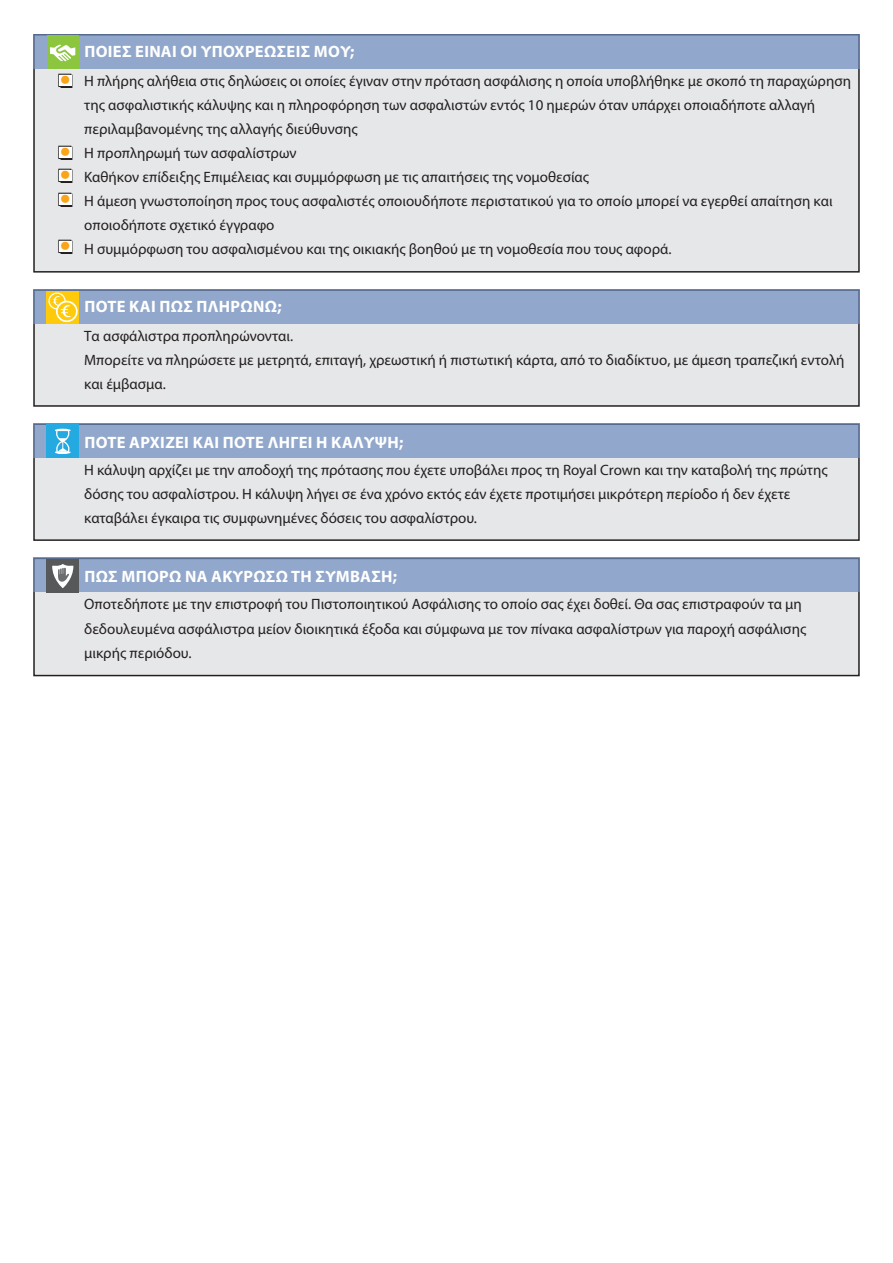
<style>
.page{position:relative;width:893px;height:1263px;background:#fff}
.page>*{position:absolute;margin:0;border:0;box-sizing:border-box;transform-origin:0 0}
.t1{font:39px/46.8px "Myriad Pro";color:#f9a51b;text-align:justify}
.t2{font:700 16.5px "Myriad Pro";letter-spacing:.02em;color:#fff}
.t3{font:15px/24px "Myriad Pro";color:#231f20}
</style>
<div class="page">
<div style="left:34px;top:290px;width:825px;height:116px;background:#e6e7e9"></div>
<div style="left:33px;top:289px;width:827px;height:118px;border:2px solid #231f20"></div>
<div style="left:33px;top:289px;width:827px;height:35px;background:#91a7cb"></div>
<div style="left:47px;top:291px;width:32px;height:33px;background:#feca0a"></div>
<svg style="left:49px;top:293px;width:16px;height:16px"></svg>
<div style="left:48px;top:292px;width:18px;height:17px;border:1px solid #fff;border-radius:50%"></div>
<svg style="left:57px;top:302px;width:20px;height:19px"></svg>
<div style="left:56px;top:301px;width:22px;height:21px;border:2px solid #fff;border-radius:50%"></div>
<svg style="left:51px;top:295px;width:21px;height:23px"></svg>
<div style="left:34px;top:424px;width:825px;height:116px;background:#e6e7e9"></div>
<div style="left:33px;top:423px;width:827px;height:118px;border:2px solid #231f20"></div>
<div style="left:33px;top:423px;width:827px;height:35px;background:#91a7cb"></div>
<div style="left:47px;top:425px;width:32px;height:33px;background:#24aae1"></div>
<svg style="left:55px;top:429px;width:15px;height:25px"></svg>
<div style="left:34px;top:558px;width:825px;height:117px;background:#e6e7e9"></div>
<div style="left:33px;top:558px;width:827px;height:118px;border:2px solid #231f20"></div>
<div style="left:33px;top:558px;width:827px;height:34px;background:#91a7cb"></div>
<div style="left:47px;top:559px;width:32px;height:33px;background:#57585a"></div>
<svg style="left:52px;top:564px;width:21px;height:24px"></svg>
<div style="left:34px;top:35px;width:825px;height:237px;background:#e6e7e9"></div>
<div style="left:33px;top:34px;width:827px;height:35px;background:#91a7cb"></div>
<div style="left:47px;top:35px;width:32px;height:33px;background:#8bc63e"></div>
<svg style="left:50px;top:44px;width:26px;height:18px"></svg>
<svg style="left:59px;top:75px;width:13px;height:11px"></svg>
<svg style="left:59px;top:170px;width:13px;height:11px"></svg>
<svg style="left:59px;top:147px;width:13px;height:11px"></svg>
<svg style="left:59px;top:194px;width:13px;height:11px"></svg>
<svg style="left:59px;top:241px;width:13px;height:11px"></svg>
<h1 class="t1" style="left:60px;top:53px;width:12px">•</h1>
<h1 class="t1" style="left:60px;top:125px;width:12px">• • •</h1>
<h1 class="t1" style="left:60px;top:148px;width:12px">•</h1>
<p class="t2" style="left:84px;top:41px;width:272px">ΠΟΙΕΣ ΕΊΝΑΙ ΟΙ ΥΠΟΧΡΕΏΣΕΙΣ ΜΟΥ;</p>
<p class="t3" style="left:84px;top:69px;width:768px">Η πλήρης αλήθεια στις δηλώσεις οι οποίες έγιναν στην πρόταση ασφάλισης η οποία υποβλήθηκε με σκοπό τη παραχώρηση της ασφαλιστικής κάλυψης και η πληροφόρηση των ασφαλιστών εντός 10 ημερών όταν υπάρχει οποιαδήποτε αλλαγή περιλαμβανομένης της αλλαγής διεύθυνσης<br>Η προπληρωμή των ασφαλίστρων<br>Καθήκον επίδειξης Επιμέλειας και συμμόρφωση με τις απαιτήσεις της νομοθεσίας<br>Η άμεση γνωστοποίηση προς τους ασφαλιστές οποιουδήποτε περιστατικού για το οποίο μπορεί να εγερθεί απαίτηση και οποιοδήποτε σχετικό έγγραφο<br>Η συμμόρφωση του ασφαλισμένου και της οικιακής βοηθού με τη νομοθεσία που τους αφορά.</p>
<p class="t2" style="left:84px;top:296px;width:199px">ΠΌΤΕ ΚΑΙ ΠΏΣ ΠΛΗΡΏΝΩ;</p>
<p class="t3" style="left:84px;top:324px;width:762px">Τα ασφάλιστρα προπληρώνονται.<br>Μπορείτε να πληρώσετε με μετρητά, επιταγή, χρεωστική ή πιστωτική κάρτα, από το διαδίκτυο, με άμεση τραπεζική εντολή και έμβασμα.</p>
<p class="t2" style="left:84px;top:432px;width:320px">ΠΌΤΕ ΑΡΧΊΖΕΙ ΚΑΙ ΠΌΤΕ ΛΉΓΕΙ Η ΚΆΛΥΨΗ;</p>
<p class="t3" style="left:84px;top:458px;width:745px">Η κάλυψη αρχίζει με την αποδοχή της πρότασης που έχετε υποβάλει προς τη Royal Crown και την καταβολή της πρώτης δόσης του ασφαλίστρου. Η κάλυψη λήγει σε ένα χρόνο εκτός εάν έχετε προτιμήσει μικρότερη περίοδο ή δεν έχετε καταβάλει έγκαιρα τις συμφωνημένες δόσεις του ασφαλίστρου.</p>
<p class="t2" style="left:84px;top:566px;width:314px">ΠΩΣ ΜΠΟΡΏ ΝΑ ΑΚΥΡΏΣΩ ΤΗ ΣΎΜΒΑΣΗ;</p>
<p class="t3" style="left:84px;top:592px;width:724px">Οποτεδήποτε με την επιστροφή του Πιστοποιητικού Ασφάλισης το οποίο σας έχει δοθεί. Θα σας επιστραφούν τα μη δεδουλευμένα ασφάλιστρα μείον διοικητικά έξοδα και σύμφωνα με τον πίνακα ασφαλίστρων για παροχή ασφάλισης μικρής περιόδου.</p>
</div>
